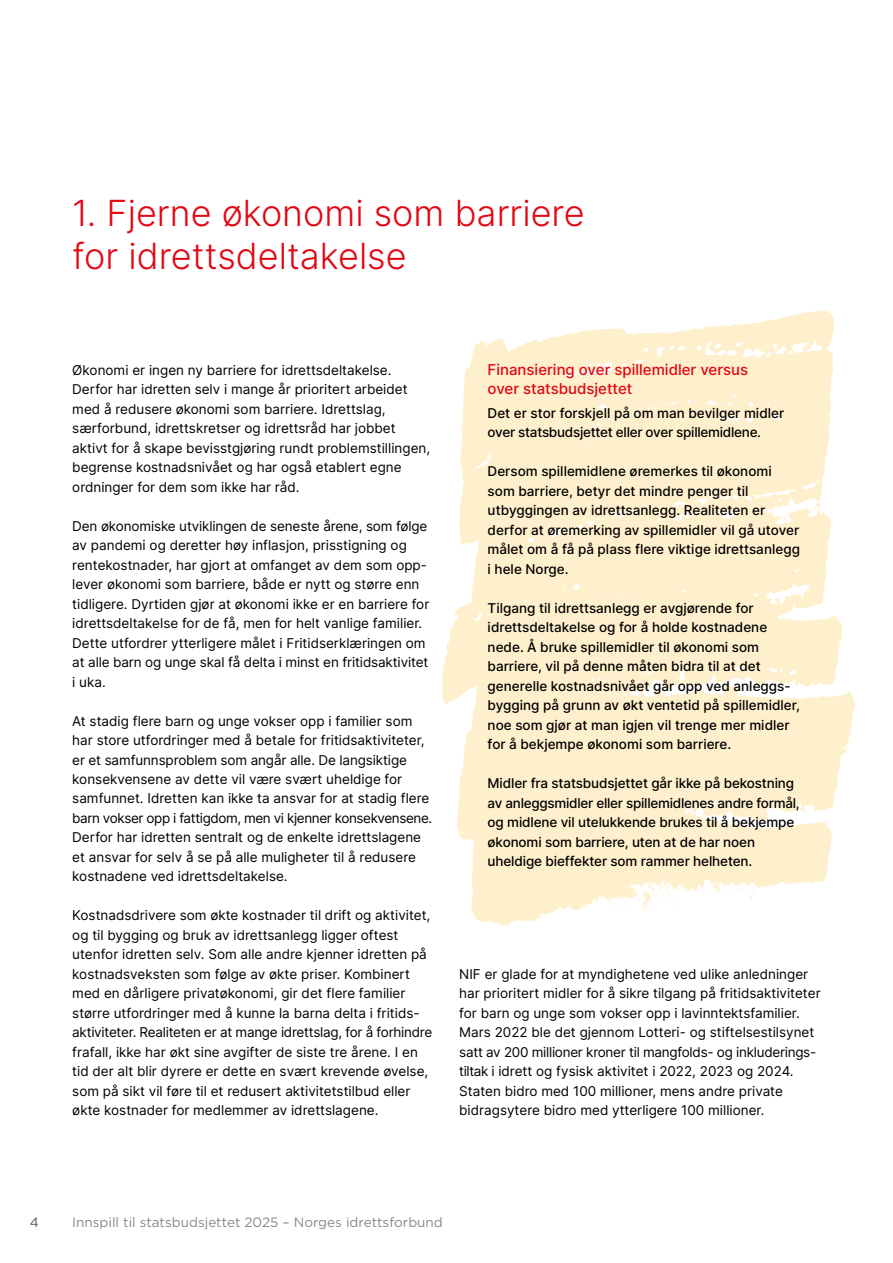
<style>
.page{position:relative;width:893px;height:1263px;background:#fff}
.page>*{position:absolute;margin:0;border:0;box-sizing:border-box;transform-origin:0 0}
.t1{font:300 36px/43.2px "Inter";color:#e30613}
.t2{font:500 15px/19.5px "Inter";color:#e30613}
.t3{font:13.5px/19.5px "Inter";color:#000}
.t4{font:500 13.5px/19.5px "Inter";color:#000}
.t5{font:500 13.5px/19.5px "Inter";letter-spacing:-.02em;color:#000}
.t6{font:13.5px "Gotham";color:#878787}
.t7{font:13.5px "Gotham";color:#575756}
</style>
<div class="page">
<svg style="left:442px;top:310px;width:413px;height:616px;fill:#fff0cd"></svg>
<svg style="left:792px;top:348px;width:6px;height:7px"></svg>
<svg style="left:771px;top:347px;width:9px;height:10px"></svg>
<svg style="left:768px;top:404px;width:3px;height:4px"></svg>
<svg style="left:780px;top:515px;width:6px;height:6px"></svg>
<svg style="left:810px;top:503px;width:10px;height:11px"></svg>
<svg style="left:721px;top:511px;width:3px;height:10px"></svg>
<svg style="left:680px;top:683px;width:3px;height:4px"></svg>
<svg style="left:630px;top:694px;width:3px;height:4px"></svg>
<svg style="left:802px;top:807px;width:4px;height:5px"></svg>
<svg style="left:686px;top:810px;width:6px;height:6px"></svg>
<svg style="left:775px;top:885px;width:8px;height:6px"></svg>
<svg style="left:700px;top:882px;width:54px;height:18px"></svg>
<svg style="left:607px;top:881px;width:87px;height:34px"></svg>
<h1 class="t1" style="left:72px;top:191px;width:514px">1. Fjerne økonomi som barriere for idrettsdeltakelse</h1>
<p class="t3" style="left:72px;top:360px;width:359px">Økonomi er ingen ny barriere for idrettsdeltakelse.<br>Derfor har idretten selv i mange år prioritert arbeidet med å redusere økonomi som barriere. Idrettslag, særforbund, idrettskretser og idrettsråd har jobbet aktivt for å skape bevisstgjøring rundt problemstillingen, begrense kostnadsnivået og har også etablert egne ordninger for dem som ikke har råd.</p>
<p class="t3" style="left:72px;top:516px;width:359px">Den økonomiske utviklingen de seneste årene, som følge av pandemi og deretter høy inflasjon, prisstigning og rentekostnader, har gjort at omfanget av dem som opp&shy;lever økonomi som barriere, både er nytt og større enn tidligere. Dyrtiden gjør at økonomi ikke er en barriere for idrettsdeltakelse for de få, men for helt vanlige familier.<br>Dette utfordrer ytterligere målet i Fritidserklæringen om at alle barn og unge skal få delta i minst en fritidsaktivitet i uka.</p>
<p class="t3" style="left:72px;top:710px;width:361px">At stadig flere barn og unge vokser opp i familier som har store utfordringer med å betale for fritidsaktiviteter, er et samfunnsproblem som angår alle. De langsiktige konsekvensene av dette vil være svært uheldige for samfunnet. Idretten kan ikke ta ansvar for at stadig flere barn vokser opp i fattigdom, men vi kjenner konsekvensene.<br>Derfor har idretten sentralt og de enkelte idrettslagene et ansvar for selv å se på alle muligheter til å redusere kostnadene ved idrettsdeltakelse.</p>
<p class="t3" style="left:72px;top:905px;width:361px">Kostnadsdrivere som økte kostnader til drift og aktivitet, og til bygging og bruk av idrettsanlegg ligger oftest utenfor idretten selv. Som alle andre kjenner idretten på kostnadsveksten som følge av økte priser. Kombinert med en dårligere privatøkonomi, gir det flere familier større utfordringer med å kunne la barna delta i fritids&shy;aktiviteter. Realiteten er at mange idrettslag, for å forhindre frafall, ikke har økt sine avgifter de siste tre årene. I en tid der alt blir dyrere er dette en svært krevende øvelse, som på sikt vil føre til et redusert aktivitetstilbud eller økte kostnader for medlemmer av idrettslagene.</p>
<p class="t2" style="left:488px;top:359px;width:262px">Finansiering over spillemidler versus over statsbudsjettet</p>
<p class="t5" style="left:488px;top:403px;width:298px">Det er stor forskjell på om man bevilger midler over statsbudsjettet eller over spillemidlene.</p>
<p class="t4" style="left:488px;top:461px;width:314px">Dersom spillemidlene øremerkes til økonomi som barriere, betyr det mindre penger til utbyggingen av idrettsanlegg. Realiteten er derfor at øremerking av spillemidler vil gå utover målet om å få på plass flere viktige idrettsanlegg i hele Norge.</p>
<p class="t4" style="left:488px;top:598px;width:314px">Tilgang til idrettsanlegg er avgjørende for idrettsdeltakelse og for å holde kostnadene nede. Å bruke spillemidler til økonomi som barriere, vil på denne måten bidra til at det generelle kostnadsnivået går opp ved anleggs&shy;bygging på grunn av økt ventetid på spillemidler, noe som gjør at man igjen vil trenge mer midler for å bekjempe økonomi som barriere.</p>
<p class="t4" style="left:488px;top:773px;width:314px">Midler fra statsbudsjettet går ikke på bekostning av anleggsmidler eller spillemidlenes andre formål, og midlene vil utelukkende brukes til å bekjempe økonomi som barriere, uten at de har noen uheldige bieffekter som rammer helheten.</p>
<p class="t3" style="left:459px;top:964px;width:363px">NIF er glade for at myndighetene ved ulike anledninger har prioritert midler for å sikre tilgang på fritidsaktiviteter for barn og unge som vokser opp i lavinntektsfamilier.<br>Mars 2022 ble det gjennom Lotteri- og stiftelsestilsynet satt av 200 millioner kroner til mangfolds- og inkluderings&shy;tiltak i idrett og fysisk aktivitet i 2022, 2023 og 2024.<br>Staten bidro med 100 millioner, mens andre private bidragsytere bidro med ytterligere 100 millioner.</p>
<p class="t7" style="left:30px;top:1213px;width:11px">4</p>
<p class="t6" style="left:72px;top:1213px;width:372px">Innspill til statsbudsjettet 2025 – Norges idrettsforbund</p>
</div>
